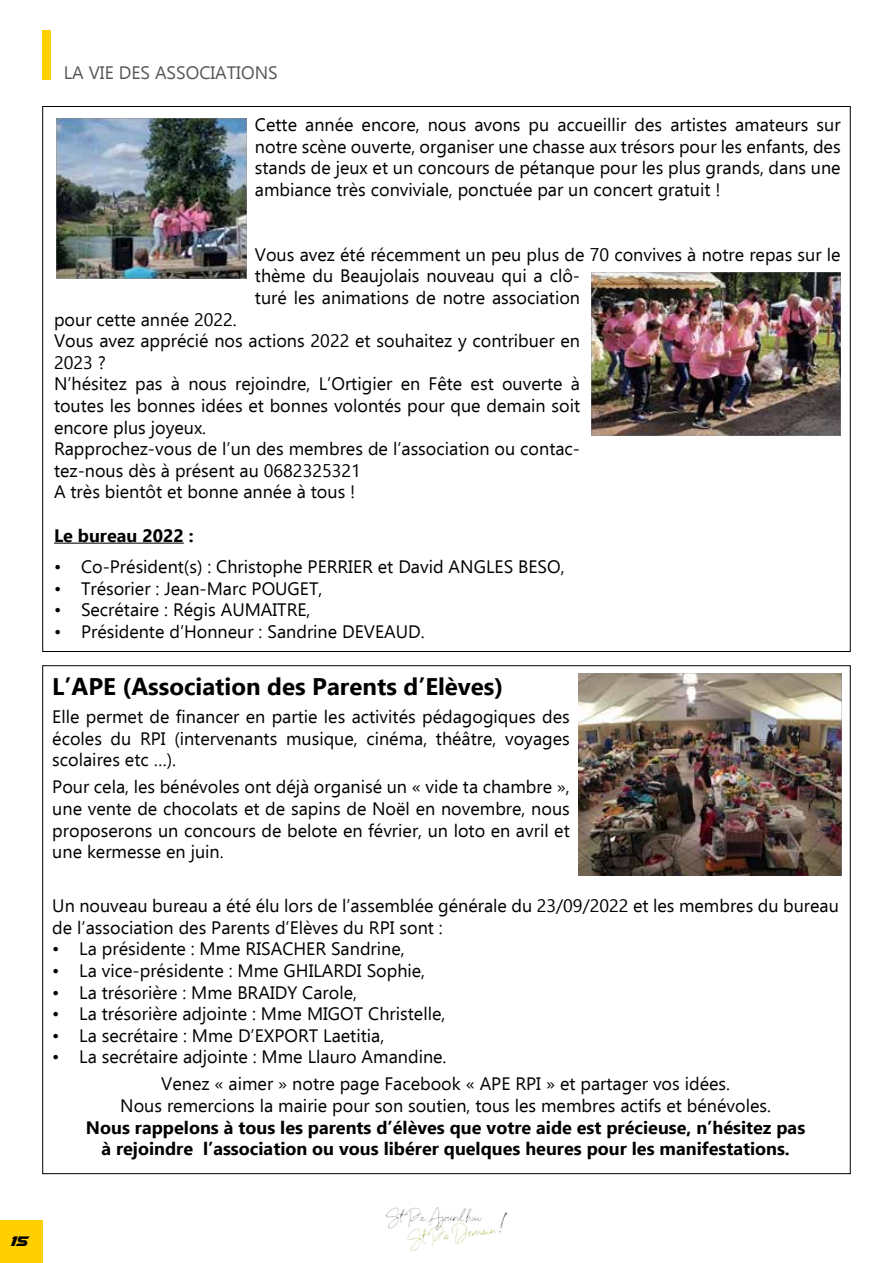
<style>
.page{position:relative;width:893px;height:1263px;background:#fff}
.page>*{position:absolute;margin:0;border:0;box-sizing:border-box;transform-origin:0 0}
.t1{font:700 24px "Ebrima";color:#000}
.t2{font:18px/21.6px "Ebrima";color:#000}
.t3{font:700 18px/21.6px "Ebrima";color:#000;text-align:center}
.t4{font:18px "Ebrima";color:#565659}
.t5{font:18px "Airstrike";color:#000}
</style>
<div class="page">
<div style="left:43px;top:30px;width:8px;height:50px;background:#ffcf01"></div>
<img style="left:387px;top:1208px;width:119px;height:42px">
<div style="left:0;top:1220px;width:43px;height:43px;background:#ffcf01"></div>
<hr style="left:54px;top:543px;width:130px;height:1px;background:#000">
<img style="left:56px;top:118px;width:190px;height:161px">
<img style="left:591px;top:272px;width:250px;height:164px">
<img style="left:578px;top:673px;width:264px;height:202px">
<p class="t4" style="left:64px;top:60px;width:215px">LA VIE DES ASSOCIATIONS</p>
<p class="t2" style="left:255px;top:113px;width:587px;text-align:justify">Cette année encore, nous avons pu accueillir des artistes amateurs sur notre scène ouverte, organiser une chasse aux trésors pour les enfants, des stands de jeux et un concours de pétanque pour les plus grands, dans une ambiance très conviviale, ponctuée par un concert gratuit !</p>
<p class="t2" style="left:255px;top:243px;width:587px">Vous avez été récemment un peu plus de 70 convives à notre repas sur le thème du Beaujolais nouveau qui a clô-<br>turé les animations de notre association</p>
<p class="t2" style="left:54px;top:308px;width:528px">pour cette année 2022.<br>Vous avez apprécié nos actions 2022 et souhaitez y contribuer en 2023 ?<br>N’hésitez pas à nous rejoindre, L’Ortigier en Fête est ouverte à toutes les bonnes idées et bonnes volontés pour que demain soit encore plus joyeux.<br>Rapprochez-vous de l’un des membres de l’association ou contac&shy;tez-nous dès à présent au 0682325321<br>A très bientôt et bonne année à tous !</p>
<p class="t3" style="left:54px;top:523px;width:141px">Le bureau 2022 :</p>
<p class="t2" style="left:54px;top:555px;width:512px">• Co-Président(s) : Christophe PERRIER et David ANGLES BESO,</p>
<p class="t2" style="left:54px;top:577px;width:270px">• Trésorier : Jean-Marc POUGET,</p>
<p class="t2" style="left:54px;top:598px;width:258px">• Secrétaire : Régis AUMAITRE,</p>
<p class="t2" style="left:54px;top:620px;width:372px">• Présidente d’Honneur : Sandrine DEVEAUD.</p>
<h1 class="t1" style="left:52px;top:667px;width:452px">L’APE (Association des Parents d’Elèves)</h1>
<p class="t2" style="left:52px;top:705px;width:519px;text-align:justify">Elle permet de financer en partie les activités pédagogiques des écoles du RPI (intervenants musique, cinéma, théâtre, voyages scolaires etc …).</p>
<p class="t2" style="left:52px;top:775px;width:519px;text-align:justify">Pour cela, les bénévoles ont déjà organisé un « vide ta chambre », une vente de chocolats et de sapins de Noël en novembre, nous proposerons un concours de belote en février, un loto en avril et une kermesse en juin.</p>
<p class="t2" style="left:52px;top:894px;width:788px">Un nouveau bureau a été élu lors de l’assemblée générale du 23/09/2022 et les membres du bureau de l’association des Parents d’Elèves du RPI sont :</p>
<p class="t2" style="left:52px;top:937px;width:354px">• La présidente : Mme RISACHER Sandrine,</p>
<p class="t2" style="left:52px;top:959px;width:374px">• La vice-présidente : Mme GHILARDI Sophie,</p>
<p class="t2" style="left:52px;top:981px;width:306px">• La trésorière : Mme BRAIDY Carole,</p>
<p class="t2" style="left:52px;top:1002px;width:395px">• La trésorière adjointe : Mme MIGOT Christelle,</p>
<p class="t2" style="left:52px;top:1024px;width:333px">• La secrétaire : Mme D’EXPORT Laetitia,</p>
<p class="t2" style="left:161px;top:1043px;width:570px;line-height:27px;text-indent:-109px">• La secrétaire adjointe : Mme Llauro Amandine.<br>Venez « aimer » notre page Facebook « APE RPI » et partager vos idées.</p>
<p class="t2" style="left:120px;top:1094px;width:652px">Nous remercions la mairie pour son soutien, tous les membres actifs et bénévoles.</p>
<p class="t3" style="left:86px;top:1115px;width:721px">Nous rappelons à tous les parents d’élèves que votre aide est précieuse, n’hésitez pas à rejoindre l’association ou vous libérer quelques heures pour les manifestations.</p>
<p class="t5" style="left:9px;top:1232px;width:19px">15</p>
</div>
